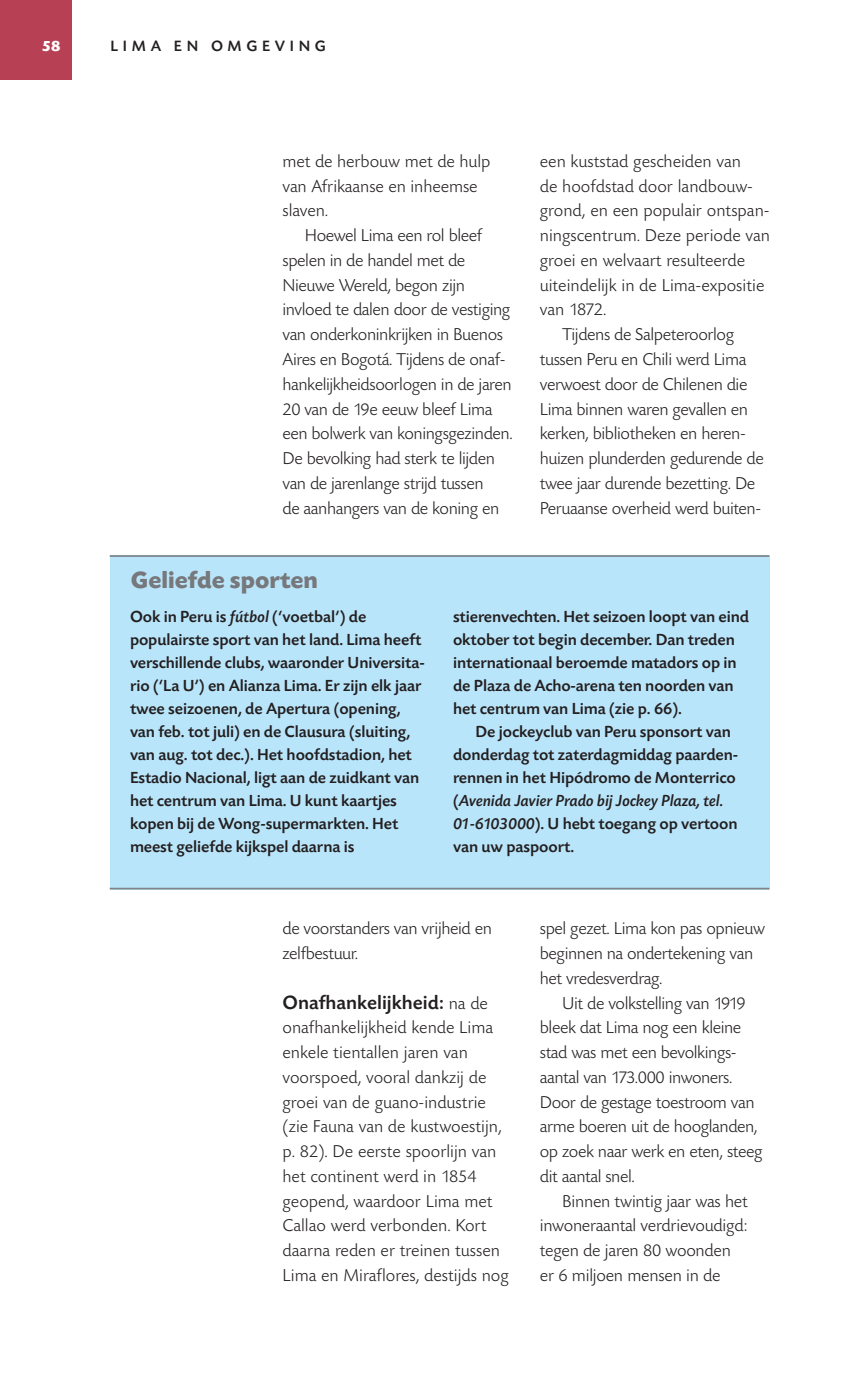
<style>
.page{position:relative;width:851px;height:1373px;background:#fff}
.page>*{position:absolute;margin:0;border:0;box-sizing:border-box;transform-origin:0 0}
.t1{font:700 24.75px "Today SBOP";color:#76787b}
.t2{font:500 20.25px "Today SBOP";color:#231f20}
.t3{font:300 18px/24.8px "Today SBOP";letter-spacing:-.025em;color:#231f20}
.t4{font:300 18px/24.8px "Today SBOP";color:#231f20}
.t5{font:300 18px "Today SBOP";letter-spacing:-.005em;color:#231f20}
.t6{font:500 16.88px/22.9px "Today SBOP";letter-spacing:-.005em;color:#231f20}
.t7{font:italic 500 16.88px "Today SBOP";letter-spacing:-.005em;color:#231f20}
.t8{font:500 15.75px "Today SBOP";color:#231f20}
.t9{font:700 15.75px "Today SBOP";color:#fff}
.s1{font-style:italic}
.s2{font-style:normal}
.s3{font-weight:300;font-size:18px}
</style>
<div class="page">
<div style="left:0;top:0;width:72px;height:79px;background:#b74054"></div>
<div style="left:110px;top:555px;width:659px;height:334px;background:#b9e5fa"></div>
<hr style="left:110px;top:555px;width:659px;height:2px;background:#808285">
<hr style="left:110px;top:888px;width:659px;height:1px;background:#808285">
<p class="t9" style="left:42px;top:37px;width:20px">58</p>
<p class="t8" style="left:110px;top:37px;width:76px">Lim a en</p>
<p class="t8" style="left:211px;top:37px;width:64px">omgevin</p>
<p class="t8" style="left:315px;top:37px;width:13px">g</p>
<p class="t5" style="left:282px;top:152px;width:209px">met de herbouw met de hulp</p>
<p class="t5" style="left:282px;top:176px;width:197px">van Afrikaanse en inheemse</p>
<p class="t3" style="left:282px;top:199px;width:47px">slaven.</p>
<p class="t3" style="left:305px;top:224px;width:179px">Hoewel Lima een rol bleef</p>
<p class="t3" style="left:282px;top:248px;width:184px">spelen in de handel met de</p>
<p class="t3" style="left:282px;top:273px;width:184px">Nieuwe Wereld, begon zijn</p>
<p class="t3" style="left:282px;top:298px;width:229px">invloed te dalen door de vestiging</p>
<p class="t3" style="left:282px;top:323px;width:222px">van onderkoninkrijken in Buenos</p>
<p class="t3" style="left:282px;top:347px;width:224px">Aires en Bogotá. Tijdens de onaf-</p>
<p class="t3" style="left:282px;top:372px;width:230px">hankelijkheidsoorlogen in de jaren</p>
<p class="t3" style="left:282px;top:397px;width:211px">20 van de 19e eeuw bleef Lima</p>
<p class="t3" style="left:282px;top:422px;width:231px">een bolwerk van koningsgezinden.</p>
<p class="t3" style="left:282px;top:446px;width:214px">De bevolking had sterk te lijden</p>
<p class="t3" style="left:282px;top:471px;width:202px">van de jarenlange strijd tussen</p>
<p class="t3" style="left:282px;top:496px;width:218px">de aanhangers van de koning en</p>
<p class="t1" style="left:131px;top:566px;width:188px">Geliefde sporten</p>
<p class="t4" style="left:539px;top:149px;width:203px">een kuststad gescheiden van</p>
<p class="t4" style="left:539px;top:174px;width:214px">de hoofdstad door landbouw-</p>
<p class="t4" style="left:539px;top:199px;width:231px">grond, en een populair ontspan-</p>
<p class="t4" style="left:539px;top:224px;width:231px">ningscentrum. Deze periode van</p>
<p class="t4" style="left:539px;top:248px;width:207px">groei en welvaart resulteerde</p>
<p class="t4" style="left:539px;top:273px;width:226px">uiteindelijk in de Lima-expositie</p>
<p class="t3" style="left:539px;top:298px;width:68px">van 1872.</p>
<p class="t3" style="left:562px;top:323px;width:173px">Tijdens de Salpeteroorlog</p>
<p class="t3" style="left:539px;top:347px;width:208px">tussen Peru en Chili werd Lima</p>
<p class="t3" style="left:539px;top:372px;width:209px">verwoest door de Chilenen die</p>
<p class="t3" style="left:539px;top:397px;width:210px">Lima binnen waren gevallen en</p>
<p class="t3" style="left:539px;top:422px;width:207px">kerken, bibliotheken en heren-</p>
<p class="t3" style="left:539px;top:446px;width:225px">huizen plunderden gedurende de</p>
<p class="t3" style="left:539px;top:471px;width:217px">twee jaar durende bezetting. De</p>
<p class="t3" style="left:539px;top:496px;width:223px">Peruaanse overheid werd buiten-</p>
<p class="t6" style="left:130px;top:606px;width:296px">Ook in Peru is <span class="s1">fútbol</span> (‘voetbal’) de populairste sport van het land. Lima heeft verschillende clubs, waaronder Universita&shy;rio (‘La U’) en Alianza Lima. Er zijn elk jaar twee seizoenen, de Apertura (opening, van feb. tot juli) en de Clausura (sluiting, van aug. tot dec.). Het hoofdstadion, het Estadio Nacional, ligt aan de zuidkant van het centrum van Lima. U kunt kaartjes kopen bij de Wong-supermarkten. Het meest geliefde kijkspel daarna is</p>
<p class="t6" style="left:453px;top:606px;width:297px">stierenvechten. Het seizoen loopt van eind</p>
<p class="t6" style="left:453px;top:628px;width:283px">oktober tot begin december. Dan treden</p>
<p class="t6" style="left:453px;top:651px;width:285px">internationaal beroemde matadors op in</p>
<p class="t6" style="left:453px;top:674px;width:282px">de Plaza de Acho-arena ten noorden van</p>
<p class="t6" style="left:453px;top:697px;width:230px">het centrum van Lima (zie p. 66).</p>
<p class="t6" style="left:475px;top:720px;width:257px">De jockeyclub van Peru sponsort van</p>
<p class="t6" style="left:453px;top:743px;width:286px">donderdag tot zaterdagmiddag paarden-</p>
<p class="t6" style="left:453px;top:766px;width:284px">rennen in het Hipódromo de Monterrico</p>
<p class="t7" style="left:453px;top:791px;width:272px"><span class="s2">(</span>Avenida Javier Prado bij Jockey Plaza, tel.</p>
<p class="t6" style="left:453px;top:812px;width:286px"><span class="s1">01-6103000</span>). U hebt toegang op vertoon</p>
<p class="t6" style="left:453px;top:835px;width:122px">van uw paspoort.</p>
<p class="t3" style="left:282px;top:917px;width:211px">de voorstanders van vrijheid en zelfbestuur.</p>
<p class="t2" style="left:282px;top:991px;width:207px">Onafhankelijkheid: <span class="s3">na de</span></p>
<p class="t4" style="left:282px;top:1016px;width:228px">onafhankelijkheid kende Lima enkele tientallen jaren van voorspoed, vooral dankzij de groei van de guano-industrie (zie Fauna van de kustwoestijn, p. 82). De eerste spoorlijn van het continent werd in 1854 geopend, waardoor Lima met<br>Callao werd verbonden. Kort daarna reden er treinen tussen<br>Lima en Miraflores, destijds nog</p>
<p class="t3" style="left:539px;top:917px;width:227px">spel gezet. Lima kon pas opnieuw</p>
<p class="t3" style="left:539px;top:941px;width:215px">beginnen na ondertekening van</p>
<p class="t3" style="left:539px;top:966px;width:124px">het vredesverdrag.</p>
<p class="t3" style="left:562px;top:991px;width:185px">Uit de volkstelling van 1919</p>
<p class="t3" style="left:539px;top:1016px;width:203px">bleek dat Lima nog een kleine</p>
<p class="t3" style="left:539px;top:1040px;width:198px">stad was met een bevolkings-</p>
<p class="t3" style="left:539px;top:1065px;width:194px">aantal van 173.000 inwoners.</p>
<p class="t3" style="left:539px;top:1090px;width:216px">Door de gestage toestroom van</p>
<p class="t3" style="left:539px;top:1115px;width:219px">arme boeren uit de hooglanden,</p>
<p class="t3" style="left:539px;top:1139px;width:224px">op zoek naar werk en eten, steeg</p>
<p class="t3" style="left:539px;top:1164px;width:96px">dit aantal snel.</p>
<p class="t3" style="left:562px;top:1189px;width:187px">Binnen twintig jaar was het</p>
<p class="t3" style="left:539px;top:1214px;width:209px">inwoneraantal verdrievoudigd:</p>
<p class="t3" style="left:539px;top:1238px;width:192px">tegen de jaren 80 woonden</p>
<p class="t3" style="left:539px;top:1263px;width:182px">er 6 miljoen mensen in de</p>
</div>
